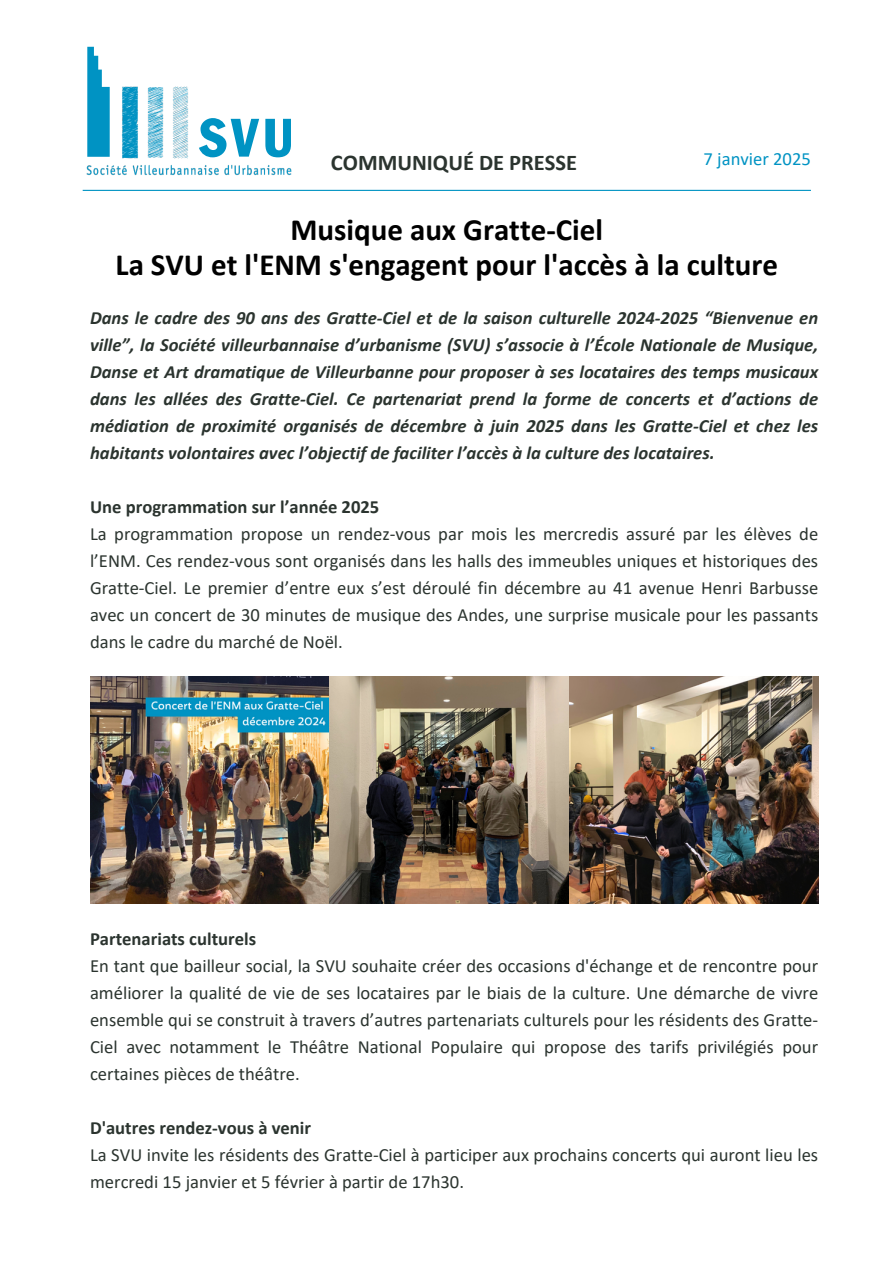
<style>
.page{position:relative;width:894px;height:1264px;background:#fff}
.page>*{position:absolute;margin:0;border:0;box-sizing:border-box;transform-origin:0 0}
.t1{font:700 31.05px/34.8px "Calibri";color:#000;text-align:center}
.t2{font:700 22.5px "Calibri";color:#2b342f}
.t3{font:18.6px/27px "Calibri";color:#2b342f;text-align:justify}
.t4{font:italic 700 18.6px/27px "Calibri";color:#2b342f;text-align:justify}
.t5{font:700 18.6px "Calibri";color:#2b342f}
.t6{font:18.6px "Calibri";color:#0093c3}
</style>
<div class="page">
<svg style="left:87px;top:47px;width:23px;height:110px"></svg>
<img style="left:122px;top:86px;width:16px;height:73px">
<img style="left:147px;top:87px;width:17px;height:71px">
<img style="left:173px;top:86px;width:15px;height:73px">
<svg style="left:199px;top:118px;width:60px;height:39px"></svg>
<svg style="left:265px;top:145px;width:26px;height:12px"></svg>
<img style="left:86px;top:165px;width:206px;height:10px">
<hr style="left:83px;top:190px;width:727px;height:1px;background:#0093c3">
<img style="left:328px;top:676px;width:241px;height:227px">
<img style="left:569px;top:676px;width:249px;height:227px">
<img style="left:90px;top:676px;width:238px;height:227px">
<h1 class="t2" style="left:331px;top:153px;width:248px">COMMUNIQUÉ DE PRESSE</h1>
<h3 class="t6" style="left:703px;top:151px;width:109px">7 janvier 2025</h3>
<p class="t1" style="left:115px;top:215px;width:663px">Musique aux Gratte-Ciel<br>La SVU et l'ENM s'engagent pour l'accès à la culture</p>
<p class="t4" style="left:90px;top:306px;width:729px">Dans le cadre des 90 ans des Gratte-Ciel et de la saison culturelle 2024-2025 “Bienvenue en ville”, la Société villeurbannaise d’urbanisme (SVU) s’associe à l’École Nationale de Musique, Danse et Art dramatique de Villeurbanne pour proposer à ses locataires des temps musicaux dans les allées des Gratte-Ciel. Ce partenariat prend la forme de concerts et d’actions de médiation de proximité organisés de décembre à juin 2025 dans les Gratte-Ciel et chez les habitants volontaires avec l’objectif de faciliter l’accès à la culture des locataires.</p>
<p class="t5" style="left:90px;top:499px;width:291px">Une programmation sur l’année 2025</p>
<p class="t3" style="left:90px;top:522px;width:729px">La programmation propose un rendez-vous par mois les mercredis assuré par les élèves de l’ENM. Ces rendez-vous sont organisés dans les halls des immeubles uniques et historiques des Gratte-Ciel. Le premier d’entre eux s’est déroulé fin décembre au 41 avenue Henri Barbusse avec un concert de 30 minutes de musique des Andes, une surprise musicale pour les passants dans le cadre du marché de Noël.</p>
<p class="t5" style="left:90px;top:931px;width:167px">Partenariats culturels</p>
<h2 class="t3" style="left:90px;top:954px;width:729px">En tant que bailleur social, la SVU souhaite créer des occasions d'échange et de rencontre pour améliorer la qualité de vie de ses locataires par le biais de la culture. Une démarche de vivre ensemble qui se construit à travers d’autres partenariats culturels pour les résidents des Gratte-Ciel avec notamment le Théâtre National Populaire qui propose des tarifs privilégiés pour certaines pièces de théâtre.</h2>
<p class="t5" style="left:90px;top:1120px;width:222px">D'autres rendez-vous à venir</p>
<p class="t3" style="left:90px;top:1143px;width:729px">La SVU invite les résidents des Gratte-Ciel à participer aux prochains concerts qui auront lieu les mercredi 15 janvier et 5 février à partir de 17h30.</p>
</div>
